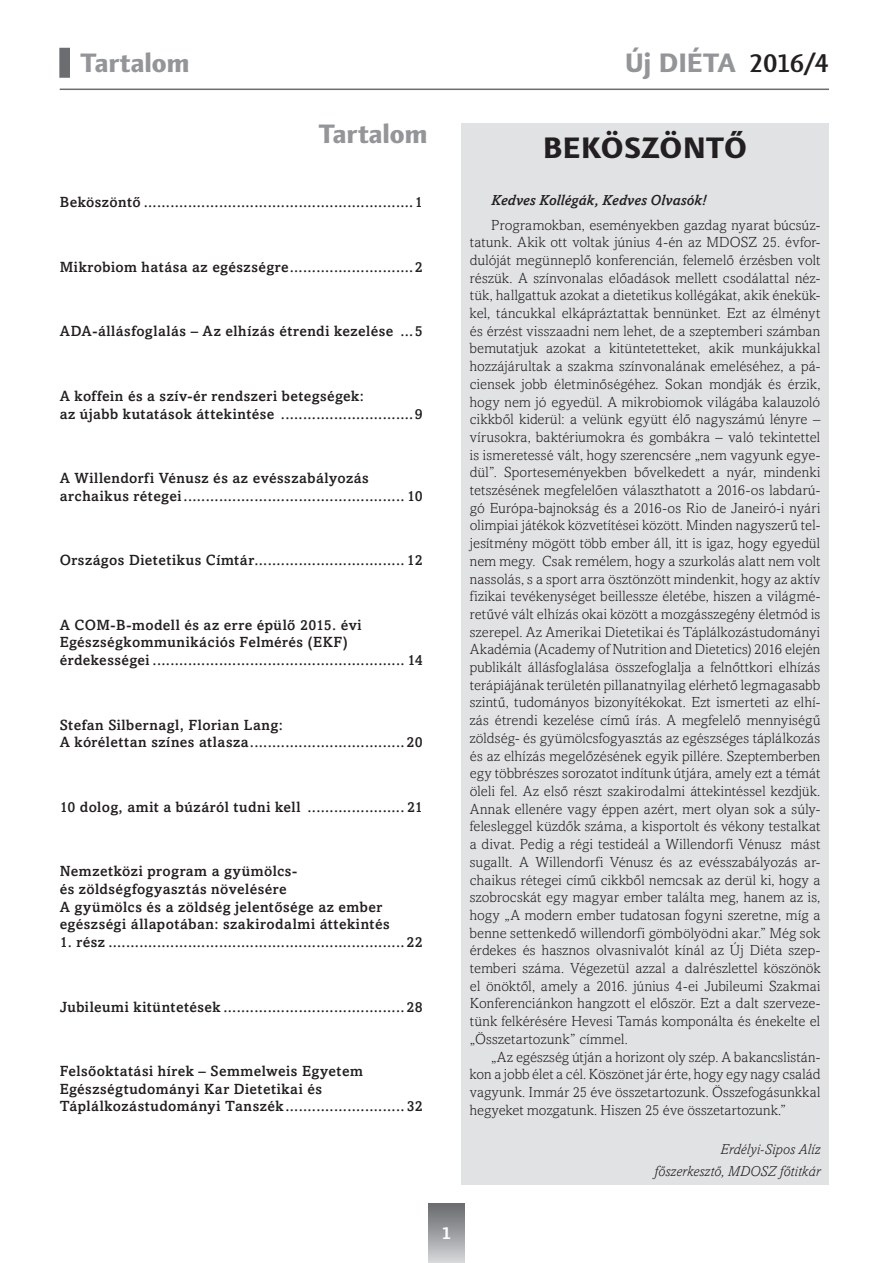
<style>
.page{position:relative;width:893px;height:1263px;background:#fff}
.page>*{position:absolute;margin:0;border:0;box-sizing:border-box;transform-origin:0 0}
.t1{font:800 30px "Finnegan";letter-spacing:.015em;color:#231f20}
.t2{font:800 27px "Finnegan";letter-spacing:-.005em;color:#939598}
.t3{font:700 18px "Finnegan";color:#fff}
.t4{font:300 14.7px/17.7px "Amasis";letter-spacing:.01em;color:#231f20;text-align:justify}
.t5{font:500 14.7px/17.7px "Amasis";letter-spacing:.035em;color:#231f20}
.t6{font:italic 300 14.7px/21.9px "Amasis";letter-spacing:.01em;color:#231f20;text-align:right}
.t7{font:italic 500 14.7px "Amasis";letter-spacing:.005em;color:#231f20}
.s1{font-weight:500;color:#231f20}
</style>
<div class="page">
<div style="left:428px;top:1203px;width:37px;height:60px;background:linear-gradient(to bottom,#65676b,#d4d5d7)"></div>
<hr style="left:60px;top:89px;width:769px;height:1px;background:#6c6d70">
<div style="left:461px;top:123px;width:368px;height:1061px;background:#e1e2e4"></div>
<div style="left:59px;top:48px;width:11px;height:30px;background:#6c6d70"></div>
<h2 class="t2" style="left:81px;top:47px;width:110px">Tartalom</h2>
<h2 class="t2" style="left:319px;top:118px;width:110px">Tartalom</h2>
<p class="t5" style="left:60px;top:193px;width:365px">Beköszöntő .............................................................1</p>
<p class="t5" style="left:60px;top:258px;width:365px">Mikrobiom hatása az egészségre............................2</p>
<p class="t5" style="left:60px;top:322px;width:365px">ADA-állásfoglalás – Az elhízás étrendi kezelése ...5</p>
<p class="t5" style="left:60px;top:387px;width:365px">A koffein és a szív-ér rendszeri betegségek:<br>az újabb kutatások áttekintése ..............................9</p>
<p class="t5" style="left:60px;top:469px;width:365px">A Willendorfi Vénusz és az evésszabályozás archaikus rétegei .................................................. 10</p>
<p class="t5" style="left:60px;top:551px;width:364px">Országos Dietetikus Címtár.................................. 12</p>
<p class="t5" style="left:60px;top:616px;width:365px">A COM-B-modell és az erre épülő 2015. évi<br>Egészségkommunikációs Felmérés (EKF) érdekességei ......................................................... 14</p>
<p class="t5" style="left:60px;top:715px;width:365px">Stefan Silbernagl, Florian Lang:<br>A kórélettan színes atlasza...................................20</p>
<p class="t5" style="left:60px;top:798px;width:365px">10 dolog, amit a búzáról tudni kell ...................... 21</p>
<p class="t5" style="left:60px;top:862px;width:331px">Nemzetközi program a gyümölcs-<br>és zöldségfogyasztás növelésére<br>A gyümölcs és a zöldség jelentősége az ember egészségi állapotában: szakirodalmi áttekintés</p>
<p class="t5" style="left:60px;top:933px;width:364px">1. rész ...................................................................22</p>
<p class="t5" style="left:60px;top:997px;width:365px">Jubileumi kitüntetések .........................................28</p>
<p class="t5" style="left:60px;top:1062px;width:365px">Felsőoktatási hírek – Semmelweis Egyetem<br>Egészségtudományi Kar Dietetikai és<br>Táplálkozástudományi Tanszék........................... 32</p>
<h2 class="t2" style="left:625px;top:47px;width:205px">Új DIÉTA <span class="s1">2016/4</span></h2>
<h1 class="t1" style="left:543px;top:130px;width:205px">BEKÖSZÖNTŐ</h1>
<p class="t7" style="left:491px;top:192px;width:216px">Kedves Kollégák, Kedves Olvasók!</p>
<p class="t4" style="left:470px;top:216px;width:352px;text-indent:21px">Programokban, eseményekben gazdag nyarat búcsúz&shy;tatunk. Akik ott voltak június 4-én az MDOSZ 25. évfor&shy;dulóját megünneplő konferencián, felemelő érzésben volt részük. A színvonalas előadások mellett csodálattal néz&shy;tük, hallgattuk azokat a dietetikus kollégákat, akik énekük&shy;kel, táncukkal elkápráztattak bennünket. Ezt az élményt és érzést visszaadni nem lehet, de a szeptemberi számban bemutatjuk azokat a kitüntetetteket, akik munkájukkal hozzájárultak a szakma színvonalának emeléséhez, a pá&shy;ciensek jobb életminőségéhez. Sokan mondják és érzik, hogy nem jó egyedül. A mikrobiomok világába kalauzoló cikkből kiderül: a velünk együtt élő nagyszámú lényre – vírusokra, baktériumokra és gombákra – való tekintettel is ismeretessé vált, hogy szerencsére „nem vagyunk egye&shy;dül”. Sporteseményekben bővelkedett a nyár, mindenki tetszésének megfelelően választhatott a 2016-os labdarú&shy;gó Európa-bajnokság és a 2016-os Rio de Janeiró-i nyári olimpiai játékok közvetítései között. Minden nagyszerű tel&shy;jesítmény mögött több ember áll, itt is igaz, hogy egyedül nem megy. Csak remélem, hogy a szurkolás alatt nem volt nassolás, s a sport arra ösztönzött mindenkit, hogy az aktív fizikai tevékenységet beillessze életébe, hiszen a világmé&shy;retűvé vált elhízás okai között a mozgásszegény életmód is szerepel. Az Amerikai Dietetikai és Táplálkozástudományi Akadémia (Academy of Nutrition and Dietetics) 2016 elején publikált állásfoglalása összefoglalja a felnőttkori elhízás terápiájának területén pillanatnyilag elérhető legmagasabb szintű, tudományos bizonyítékokat. Ezt ismerteti az elhí&shy;zás étrendi kezelése című írás. A megfelelő mennyiségű zöldség- és gyümölcsfogyasztás az egészséges táplálkozás és az elhízás megelőzésének egyik pillére. Szeptemberben egy többrészes sorozatot indítunk útjára, amely ezt a témát öleli fel. Az első részt szakirodalmi áttekintéssel kezdjük.<br>Annak ellenére vagy éppen azért, mert olyan sok a súly&shy;felesleggel küzdők száma, a kisportolt és vékony testalkat a divat. Pedig a régi testideál a Willendorfi Vénusz mást sugallt. A Willendorfi Vénusz és az evésszabályozás ar&shy;chaikus rétegei című cikkből nemcsak az derül ki, hogy a szobrocskát egy magyar ember találta meg, hanem az is, hogy „A modern ember tudatosan fogyni szeretne, míg a benne settenkedő willendorfi gömbölyödni akar.” Még sok érdekes és hasznos olvasnivalót kínál az Új Diéta szep&shy;temberi száma. Végezetül azzal a dalrészlettel köszönök el önöktől, amely a 2016. június 4-ei Jubileumi Szakmai Konferenciánkon hangzott el először. Ezt a dalt szerveze&shy;tünk felkérésére Hevesi Tamás komponálta és énekelte el „Összetartozunk” címmel.</p>
<p class="t4" style="left:470px;top:1047px;width:352px;text-indent:21px">„Az egészség útján a horizont oly szép. A bakancslistán&shy;kon a jobb élet a cél. Köszönet jár érte, hogy egy nagy család vagyunk. Immár 25 éve összetartozunk. Összefogásunkkal hegyeket mozgatunk. Hiszen 25 éve összetartozunk.”</p>
<p class="t6" style="left:654px;top:1138px;width:167px">Erdélyi-Sipos Alíz főszerkesztő, MDOSZ főtitkár</p>
<p class="t3" style="left:442px;top:1222px;width:11px">1</p>
</div>
